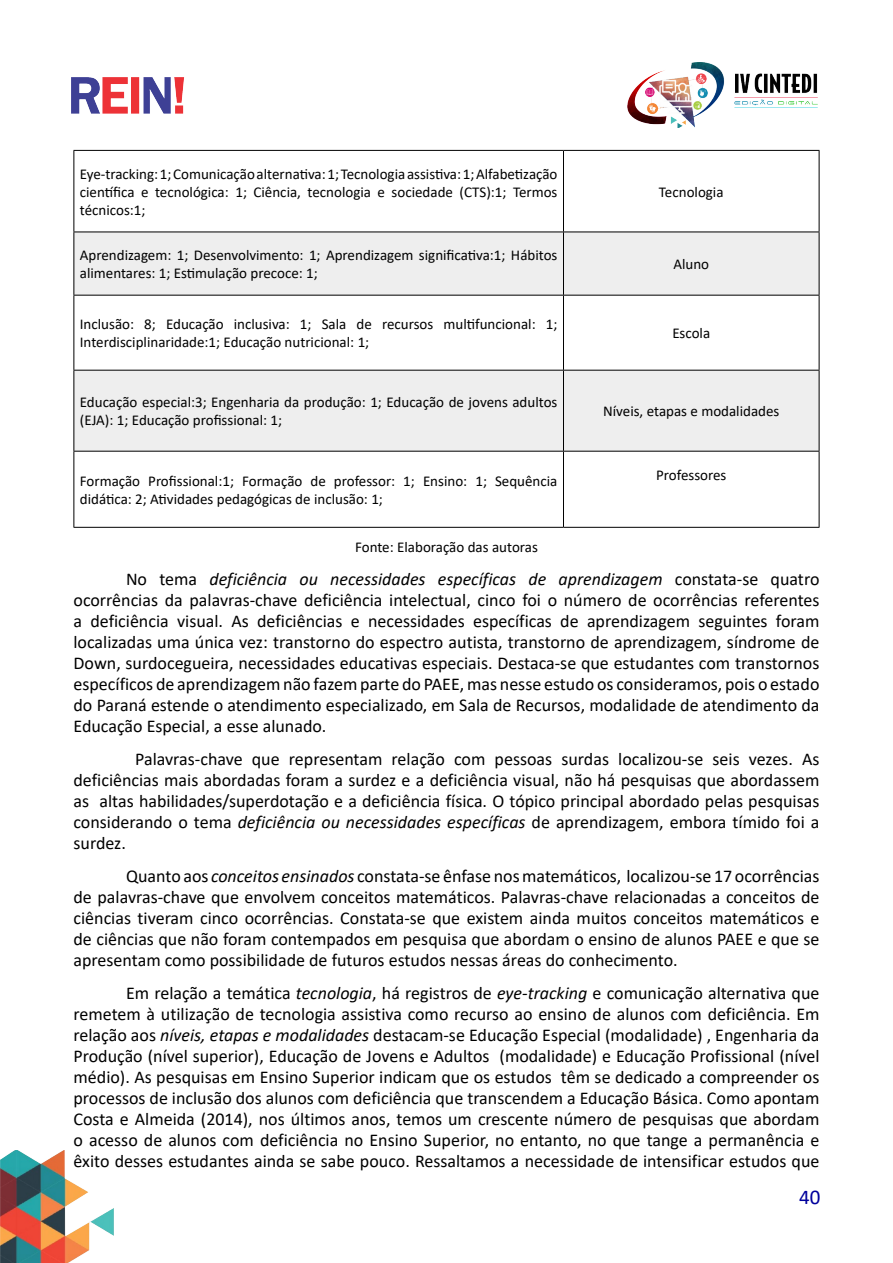
<style>
.page{position:relative;width:893px;height:1263px;background:#fff}
.page>*{position:absolute;margin:0;border:0;box-sizing:border-box;transform-origin:0 0}
.t1{font:21px "Calibri";color:#00009c}
.t2{font:18px/21px "Calibri";color:#000;text-align:justify}
.t3{font:15px/18px "Calibri";color:#000}
.s1{font-style:italic}
</style>
<div class="page">
<img style="left:0;top:1150px;width:113px;height:113px">
<img style="left:71px;top:77px;width:113px;height:36px">
<img style="left:628px;top:63px;width:190px;height:65px">
<svg style="left:75px;top:233px;width:744px;height:218px;fill:#eee"></svg>
<hr style="left:74px;top:150px;width:489px;height:1px;background:#000">
<hr style="left:74px;top:151px;width:1px;height:81px;background:#000">
<hr style="left:563px;top:150px;width:256px;height:1px;background:#000">
<hr style="left:563px;top:151px;width:1px;height:81px;background:#000">
<hr style="left:819px;top:151px;width:1px;height:81px;background:#000">
<hr style="left:74px;top:232px;width:489px;height:1px;background:#000">
<hr style="left:74px;top:232px;width:1px;height:63px;background:#000">
<hr style="left:563px;top:232px;width:256px;height:1px;background:#000">
<hr style="left:563px;top:232px;width:1px;height:63px;background:#000">
<hr style="left:819px;top:232px;width:1px;height:63px;background:#000">
<hr style="left:74px;top:295px;width:489px;height:1px;background:#000">
<hr style="left:74px;top:296px;width:1px;height:74px;background:#000">
<hr style="left:563px;top:295px;width:256px;height:1px;background:#000">
<hr style="left:563px;top:296px;width:1px;height:74px;background:#000">
<hr style="left:819px;top:296px;width:1px;height:74px;background:#000">
<hr style="left:74px;top:370px;width:489px;height:1px;background:#000">
<hr style="left:74px;top:371px;width:1px;height:80px;background:#000">
<hr style="left:563px;top:370px;width:256px;height:1px;background:#000">
<hr style="left:563px;top:371px;width:1px;height:80px;background:#000">
<hr style="left:819px;top:371px;width:1px;height:80px;background:#000">
<hr style="left:74px;top:451px;width:489px;height:1px;background:#000">
<hr style="left:74px;top:452px;width:1px;height:75px;background:#000">
<hr style="left:563px;top:451px;width:256px;height:1px;background:#000">
<hr style="left:563px;top:452px;width:1px;height:75px;background:#000">
<hr style="left:819px;top:452px;width:1px;height:75px;background:#000">
<hr style="left:74px;top:527px;width:489px;height:1px;background:#000">
<hr style="left:563px;top:527px;width:256px;height:1px;background:#000">
<p class="t3" style="left:80px;top:164px;width:479px;text-align:justify">Eye-tracking: 1; Comunicação alternativa: 1; Tecnologia assistiva: 1; Alfabetização científica e tecnológica: 1; Ciência, tecnologia e sociedade (CTS):1; Termos técnicos:1;</p>
<p class="t3" style="left:659px;top:182px;width:66px">Tecnologia</p>
<p class="t3" style="left:80px;top:246px;width:479px">Aprendizagem: 1; Desenvolvimento: 1; Aprendizagem significativa:1; Hábitos alimentares: 1; Estimulação precoce: 1;</p>
<p class="t3" style="left:673px;top:255px;width:37px">Aluno</p>
<p class="t3" style="left:80px;top:315px;width:479px">Inclusão: 8; Educação inclusiva: 1; Sala de recursos multifuncional: 1;<br>Interdisciplinaridade:1; Educação nutricional: 1;</p>
<p class="t3" style="left:672px;top:324px;width:39px">Escola</p>
<p class="t3" style="left:80px;top:393px;width:479px">Educação especial:3; Engenharia da produção: 1; Educação de jovens adultos (EJA): 1; Educação profissional: 1;</p>
<p class="t3" style="left:603px;top:402px;width:178px">Níveis, etapas e modalidades</p>
<p class="t3" style="left:80px;top:471px;width:479px">Formação Profissional:1; Formação de professor: 1; Ensino: 1; Sequência didática: 2; Atividades pedagógicas de inclusão: 1;</p>
<p class="t3" style="left:656px;top:465px;width:72px">Professores</p>
<p class="t3" style="left:355px;top:537px;width:184px">Fonte: Elaboração das autoras</p>
<p class="t2" style="left:74px;top:568px;width:747px;text-indent:52px">No tema <span class="s1">deficiência ou necessidades específicas de aprendizagem</span> constata-se quatro ocorrências da palavras-chave deficiência intelectual, cinco foi o número de ocorrências referentes a deficiência visual. As deficiências e necessidades específicas de aprendizagem seguintes foram localizadas uma única vez: transtorno do espectro autista, transtorno de aprendizagem, síndrome de Down, surdocegueira, necessidades educativas especiais. Destaca-se que estudantes com transtornos específicos de aprendizagem não fazem parte do PAEE, mas nesse estudo os consideramos, pois o estado do Paraná estende o atendimento especializado, em Sala de Recursos, modalidade de atendimento da Educação Especial, a esse alunado.</p>
<p class="t2" style="left:74px;top:748px;width:747px;text-indent:62px">Palavras-chave que representam relação com pessoas surdas localizou-se seis vezes. As deficiências mais abordadas foram a surdez e a deficiência visual, não há pesquisas que abordassem as altas habilidades/superdotação e a deficiência física. O tópico principal abordado pelas pesquisas considerando o tema <span class="s1">deficiência ou necessidades específicas</span> de aprendizagem, embora tímido foi a surdez.</p>
<p class="t2" style="left:74px;top:865px;width:747px;text-indent:52px">Quanto aos <span class="s1">conceitos ensinados</span> constata-se ênfase nos matemáticos, localizou-se 17 ocorrências de palavras-chave que envolvem conceitos matemáticos. Palavras-chave relacionadas a conceitos de ciências tiveram cinco ocorrências. Constata-se que existem ainda muitos conceitos matemáticos e de ciências que não foram contempados em pesquisa que abordam o ensino de alunos PAEE e que se apresentam como possibilidade de futuros estudos nessas áreas do conhecimento.</p>
<p class="t2" style="left:74px;top:982px;width:747px;text-indent:53px">Em relação a temática <span class="s1">tecnologia</span>, há registros de <span class="s1">eye-tracking</span> e comunicação alternativa que remetem à utilização de tecnologia assistiva como recurso ao ensino de alunos com deficiência. Em relação aos <span class="s1">níveis, etapas e modalidades</span> destacam-se Educação Especial (modalidade) , Engenharia da Produção (nível superior), Educação de Jovens e Adultos (modalidade) e Educação Profissional (nível médio). As pesquisas em Ensino Superior indicam que os estudos têm se dedicado a compreender os processos de inclusão dos alunos com deficiência que transcendem a Educação Básica. Como apontam Costa e Almeida (2014), nos últimos anos, temos um crescente número de pesquisas que abordam o acesso de alunos com deficiência no Ensino Superior, no entanto, no que tange a permanência e êxito desses estudantes ainda se sabe pouco. Ressaltamos a necessidade de intensificar estudos que</p>
<p class="t1" style="left:799px;top:1182px;width:23px">40</p>
</div>
